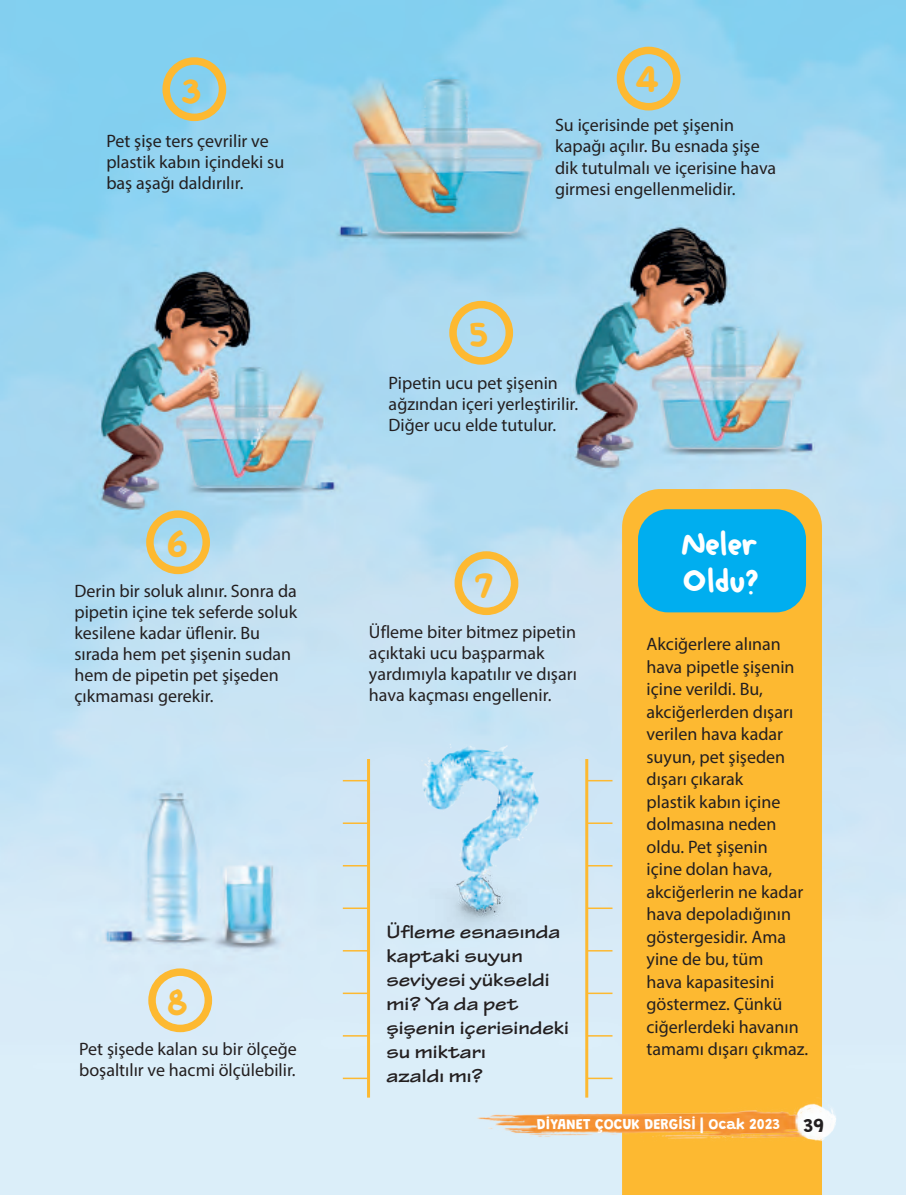
<style>
.page{position:relative;width:906px;height:1195px;background:#fff}
.page>*{position:absolute;margin:0;border:0;box-sizing:border-box;transform-origin:0 0}
.t1{font:39px "Minako";color:#fdb931}
.t2{font:100 39px "Grandstander";color:#fdb931}
.t3{font:36px "VAG Rounded BT";color:#fdb931}
.t4{font:31.5px/37.8px "Minako";letter-spacing:.03em;color:#fff}
.t5{font:700 expanded 19.5px/24px "Tekton Pro";color:#231f20;scale:.96 1}
.t6{font:18px/22.5px "Myriad Pro";color:#231f20}
.t7{font:100 15px "Grandstander";color:#fff}
.s1{font-size:19.5px;color:#231f20}
</style>
<div class="page">
<img style="left:0;top:0;width:906px;height:1195px">
<div style="left:622px;top:489px;width:200px;height:706px;background:#fdb931"></div>
<div style="left:638px;top:509px;width:168px;height:103px;background:#00aeef;border-radius:30px"></div>
<div style="left:162px;top:57px;width:64px;height:64px;border:8px solid #fdb931;border-radius:50%"></div>
<div style="left:617px;top:47px;width:63px;height:63px;border:8px solid #fdb931;border-radius:50%"></div>
<div style="left:449px;top:301px;width:64px;height:64px;border:8px solid #fdb931;border-radius:50%"></div>
<div style="left:146px;top:510px;width:64px;height:64px;border:8px solid #fdb931;border-radius:50%"></div>
<img style="left:379px;top:722px;width:195px;height:207px">
<hr style="left:585px;top:759px;width:3px;height:338px;background:#fdb931">
<svg style="left:588px;top:780px;width:24px;height:1px"></svg>
<hr style="left:587px;top:822px;width:25px;height:2px;background:#fdb931">
<svg style="left:588px;top:865px;width:24px;height:1px"></svg>
<hr style="left:587px;top:907px;width:25px;height:2px;background:#fdb931">
<svg style="left:588px;top:950px;width:24px;height:1px"></svg>
<hr style="left:587px;top:992px;width:25px;height:2px;background:#fdb931">
<svg style="left:588px;top:1035px;width:24px;height:1px"></svg>
<hr style="left:587px;top:1077px;width:25px;height:2px;background:#fdb931">
<hr style="left:367px;top:759px;width:3px;height:338px;background:#fdb931">
<svg style="left:343px;top:780px;width:24px;height:1px"></svg>
<hr style="left:343px;top:822px;width:25px;height:2px;background:#fdb931">
<svg style="left:343px;top:865px;width:24px;height:1px"></svg>
<hr style="left:343px;top:907px;width:25px;height:2px;background:#fdb931">
<svg style="left:343px;top:950px;width:24px;height:1px"></svg>
<hr style="left:343px;top:992px;width:25px;height:2px;background:#fdb931">
<svg style="left:343px;top:1035px;width:24px;height:1px"></svg>
<hr style="left:343px;top:1077px;width:25px;height:2px;background:#fdb931">
<div style="left:454px;top:551px;width:64px;height:64px;border:8px solid #fdb931;border-radius:50%"></div>
<div style="left:148px;top:968px;width:64px;height:64px;border:8px solid #fdb931;border-radius:50%"></div>
<img style="left:398px;top:1097px;width:455px;height:59px">
<h1 class="t1" style="left:184px;top:65px;width:20px">3</h1>
<p class="t6" style="left:106px;top:131px;width:179px;line-height:21px">Pet şişe ters çevrilir ve plastik kabın içindeki su baş aşağı daldırılır.</p>
<h1 class="t2" style="left:166px;top:514px;width:24px">6</h1>
<p class="t6" style="left:74px;top:580px;width:224px;line-height:21px">Derin bir soluk alınır. Sonra da pipetin içine tek seferde soluk kesilene kadar üflenir. Bu sırada hem pet şişenin sudan hem de pipetin pet şişeden çıkmaması gerekir.</p>
<h1 class="t1" style="left:169px;top:976px;width:21px">8</h1>
<p class="t6" style="left:79px;top:1038px;width:219px;line-height:21px">Pet şişede kalan su bir ölçeğe boşaltılır ve hacmi ölçülebilir.</p>
<h2 class="t3" style="left:636px;top:57px;width:24px">4</h2>
<h1 class="t1" style="left:471px;top:308px;width:19px">5</h1>
<p class="t6" style="left:555px;top:115px;width:223px;line-height:21px">Su içerisinde pet şişenin kapağı açılır. Bu esnada şişe dik tutulmalı ve içerisine hava girmesi engellenmelidir.</p>
<p class="t6" style="left:389px;top:372px;width:191px;line-height:21px">Pipetin ucu pet şişenin ağzından içeri yerleştirilir.<br>Diğer ucu elde tutulur.</p>
<h1 class="t1" style="left:476px;top:559px;width:20px">7</h1>
<p class="t6" style="left:369px;top:621px;width:209px;line-height:21px">Üfleme biter bitmez pipetin açıktaki ucu başparmak yardımıyla kapatılır ve dışarı hava kaçması engellenir.</p>
<p class="t5" style="left:386px;top:920px;width:192px">Üfleme esnasında kaptaki suyun seviyesi yükseldi mi? Ya da pet şişenin içerisindeki su miktarı<br>azaldı mı?</p>
<h3 class="t4" style="left:683px;top:524px;width:78px">Neler<br>Oldu?</h3>
<p class="t6" style="left:646px;top:633px;width:163px">Akciğerlere alınan hava pipetle şişenin içine verildi. Bu, akciğerlerden dışarı verilen hava kadar suyun, pet şişeden dışarı çıkarak<br>plastik kabın içine dolmasına neden oldu. Pet şişenin<br>içine dolan hava, akciğerlerin ne kadar hava depoladığının göstergesidir. Ama yine de bu, tüm<br>hava kapasitesini göstermez. Çünkü ciğerlerdeki havanın tamamı dışarı çıkmaz.</p>
<p class="t7" style="left:537px;top:1112px;width:289px">DİYANET ÇOCUK DERGİSİ | Ocak 2023 <span class="s1">39</span></p>
</div>
